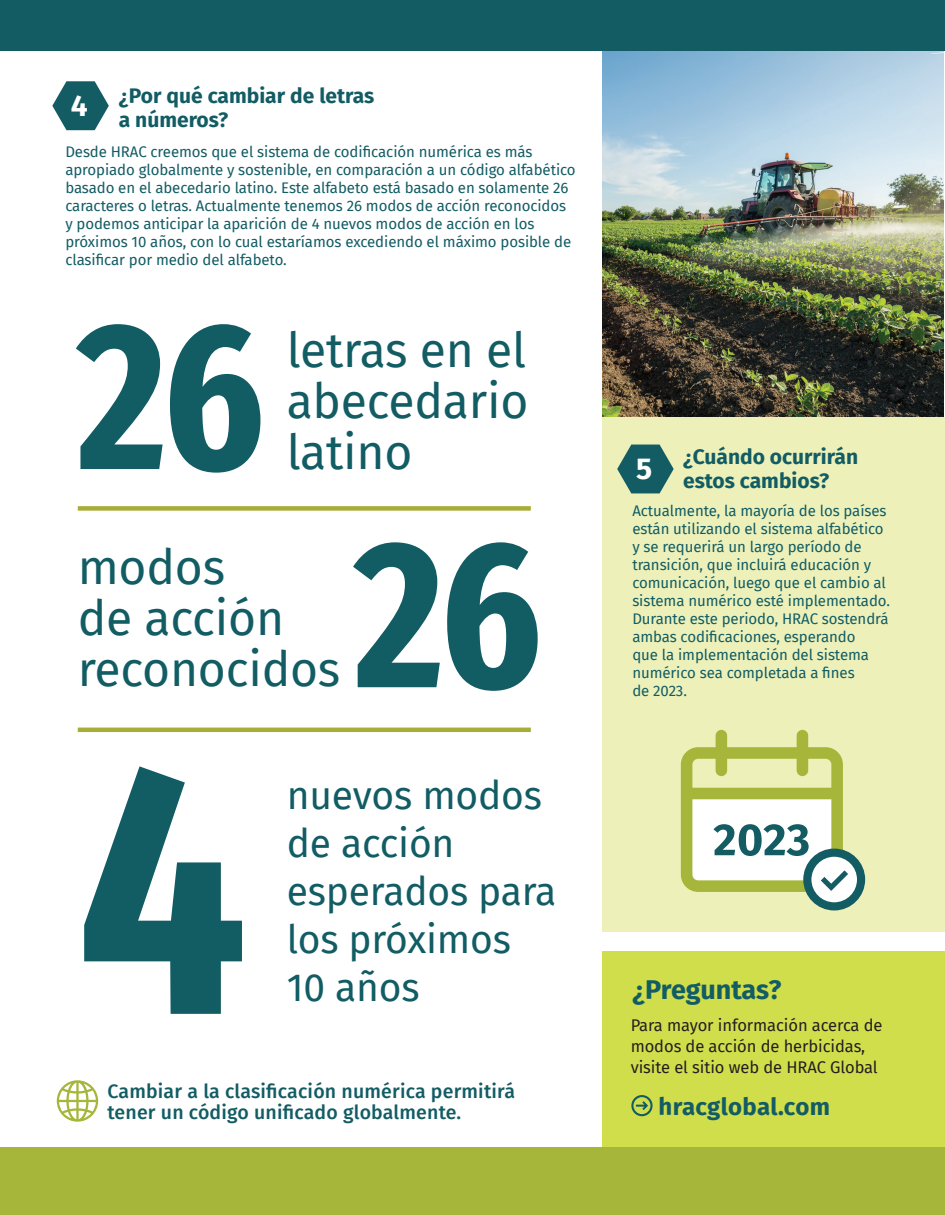
<style>
.page{position:relative;width:945px;height:1215px;background:#fff}
.page>*{position:absolute;margin:0;border:0;box-sizing:border-box;transform-origin:0 0}
.t1{font:700 357px "Fira Sans Compressed";color:#125c64}
.t2{font:700 210px "Fira Sans Compressed";color:#125c64}
.t3{font:48px/51px "Fira Sans";letter-spacing:-.005em;color:#125c64;text-align:justify}
.t4{font:39px/48px "Fira Sans";letter-spacing:-.005em;color:#125c64}
.t5{font:700 30px "Fira Sans";color:#fff}
.t6{font:700 27px "Fira Sans";letter-spacing:-.01em;color:#125c64}
.t7{font:700 24px "Fira Sans";letter-spacing:.01em;color:#135c64}
.t8{font:700 21px/24px "Fira Sans";color:#125c64}
.t9{font:500 19.5px/21px "Fira Sans";letter-spacing:.01em;color:#125c64}
.t10{font:16.5px/21px "Fira Sans";letter-spacing:-.005em;color:#231f20}
.t11{font:15px/18px "Fira Sans";letter-spacing:-.005em;color:#125c64}
</style>
<div class="page">
<img style="left:603px;top:50px;width:341px;height:367px">
<div style="left:602px;top:417px;width:343px;height:514px;background:#edf1b9"></div>
<svg style="left:617px;top:445px;width:57px;height:48px"></svg>
<div style="left:602px;top:951px;width:343px;height:196px;background:#d1de4c"></div>
<div style="left:0;top:1147px;width:945px;height:68px;background:#a6b63a"></div>
<div style="left:0;top:0;width:945px;height:50px;background:#135c64"></div>
<svg style="left:52px;top:81px;width:57px;height:49px"></svg>
<svg style="left:631px;top:1095px;width:22px;height:21px"></svg>
<svg style="left:807px;top:853px;width:54px;height:53px"></svg>
<div style="left:803px;top:849px;width:62px;height:61px;border:8px solid #135c64;border-radius:50%"></div>
<svg style="left:681px;top:730px;width:167px;height:162px"></svg>
<svg style="left:57px;top:1080px;width:41px;height:42px"></svg>
<hr style="left:78px;top:728px;width:453px;height:4px;background:#a7ad37">
<div style="left:78px;top:506px;width:453px;height:5px;background:#a7ad37"></div>
<h3 class="t5" style="left:71px;top:80px;width:18px">4</h3>
<h3 class="t8" style="left:119px;top:83px;width:257px">¿Por qué cambiar de letras a números?</h3>
<p class="t11" style="left:65px;top:142px;width:512px">Desde HRAC creemos que el sistema de codificación numérica es más apropiado globalmente y sostenible, en comparación a un código alfabético basado en el abecedario latino. Este alfabeto está basado en solamente 26 caracteres o letras. Actualmente tenemos 26 modos de acción reconocidos y podemos anticipar la aparición de 4 nuevos modos de acción en los próximos 10 años, con lo cual estaríamos excediendo el máximo posible de clasificar por medio del alfabeto.</p>
<h2 class="t2" style="left:78px;top:222px;width:189px">26</h2>
<h3 class="t3" style="left:287px;top:324px;width:243px">letras en el abecedario latino</h3>
<h3 class="t3" style="left:78px;top:541px;width:264px;text-align:left">modos<br>de acción reconocidos</h3>
<h2 class="t2" style="left:355px;top:440px;width:189px">26</h2>
<h1 class="t1" style="left:78px;top:593px;width:171px">4</h1>
<h3 class="t4" style="left:287px;top:770px;width:271px">nuevos modos de acción esperados para los próximos<br>10 años</h3>
<h3 class="t9" style="left:107px;top:1079px;width:409px">Cambiar a la clasificación numérica permitirá tener un código unificado globalmente.</h3>
<h3 class="t5" style="left:636px;top:443px;width:18px">5</h3>
<h3 class="t8" style="left:683px;top:443px;width:177px">¿Cuándo ocurrirán estos cambios?</h3>
<p class="t11" style="left:632px;top:501px;width:259px">Actualmente, la mayoría de los países están utilizando el sistema alfabético y se requerirá un largo período de transición, que incluirá educación y comunicación, luego que el cambio al sistema numérico esté implementado.<br>Durante este periodo, HRAC sostendrá ambas codificaciones, esperando<br>que la implementación del sistema numérico sea completada a fines<br>de 2023.</p>
<h3 class="t6" style="left:632px;top:967px;width:151px">¿Preguntas?</h3>
<p class="t10" style="left:631px;top:1014px;width:253px">Para mayor información acerca de modos de acción de herbicidas, visite el sitio web de HRAC Global</p>
<h3 class="t7" style="left:659px;top:1086px;width:173px">hracglobal.com</h3>
</div>
